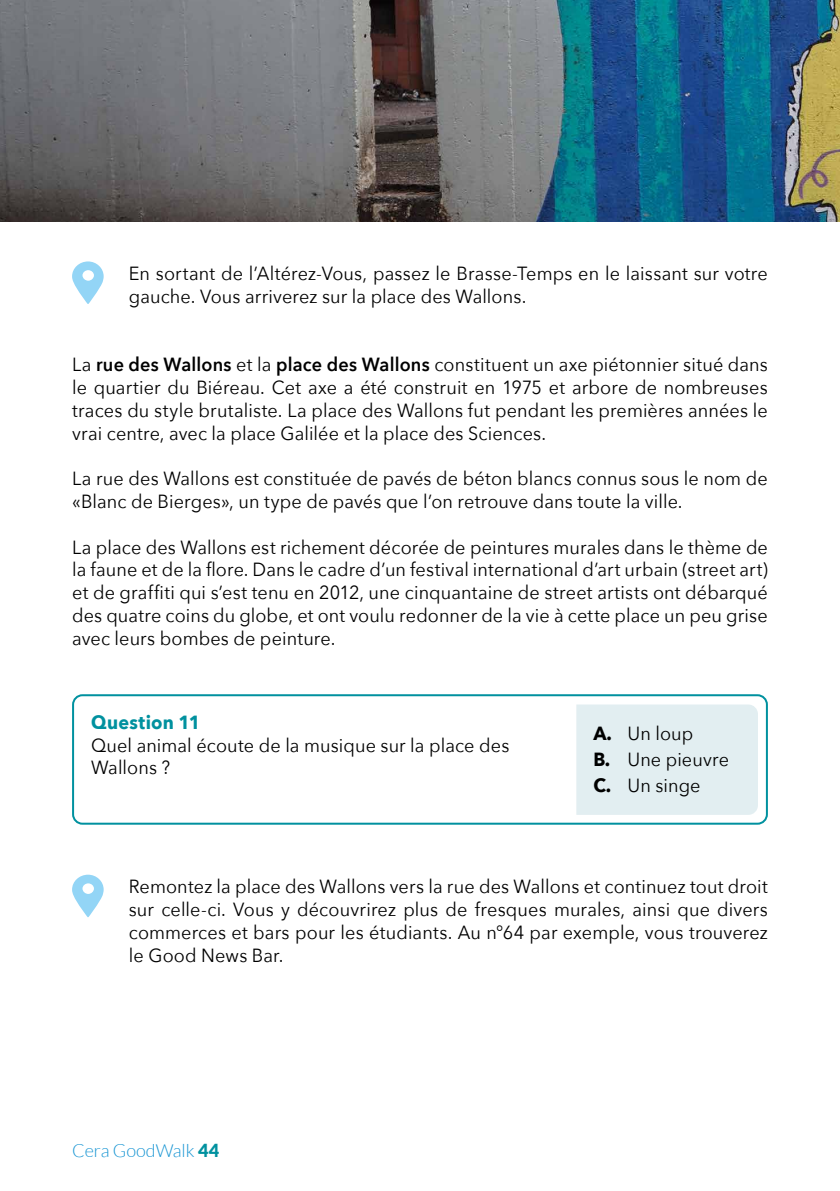
<style>
.page{position:relative;width:840px;height:1191px;background:#fff}
.page>*{position:absolute;margin:0;border:0;box-sizing:border-box;transform-origin:0 0}
.t1{font:19px/22.8px "Avenir Next";letter-spacing:.005em;color:#000;scale:.95 1}
.t2{font:700 19px "Avenir Next";letter-spacing:.01em;color:#00919f;scale:.95 1}
.t3{font:300 18px "Lato";color:#1895d3}
.s1{font-weight:600}
.s2{font-weight:700}
.s3{font-weight:900;color:#00919f}
</style>
<div class="page">
<svg style="left:72px;top:261px;width:32px;height:43px"></svg>
<div style="left:72px;top:694px;width:695px;height:130px;border:2px solid #00919f;border-radius:9px"></div>
<div style="left:576px;top:704px;width:181px;height:111px;background:#e2eef1"></div>
<svg style="left:72px;top:874px;width:32px;height:43px"></svg>
<img style="left:0;top:0;width:839px;height:221px">
<p class="t1" style="left:129px;top:261px;width:673px">En sortant de l’Altérez-Vous, passez le Brasse-Temps en le laissant sur votre gauche. Vous arriverez sur la place des Wallons.</p>
<p class="t1" style="left:72px;top:352px;width:733px;text-align:justify">La <span class="s1">rue des Wallons</span> et la <span class="s1">place des Wallons</span> constituent un axe piétonnier situé dans le quartier du Biéreau. Cet axe a été construit en 1975 et arbore de nombreuses traces du style brutaliste. La place des Wallons fut pendant les premières années le vrai centre, avec la place Galilée et la place des Sciences.</p>
<p class="t1" style="left:72px;top:466px;width:733px">La rue des Wallons est constituée de pavés de béton blancs connus sous le nom de «Blanc de Bierges», un type de pavés que l’on retrouve dans toute la ville.</p>
<p class="t1" style="left:72px;top:535px;width:733px;text-align:justify">La place des Wallons est richement décorée de peintures murales dans le thème de la faune et de la flore. Dans le cadre d’un festival international d’art urbain (street art) et de graffiti qui s’est tenu en 2012, une cinquantaine de street artists ont débarqué des quatre coins du globe, et ont voulu redonner de la vie à cette place un peu grise avec leurs bombes de peinture.</p>
<p class="t2" style="left:91px;top:705px;width:116px">Question 11</p>
<p class="t1" style="left:91px;top:732px;width:441px">Quel animal écoute de la musique sur la place des<br>Wallons ?</p>
<p class="t1" style="left:593px;top:721px;width:106px"><span class="s2">A.</span> Un loup</p>
<p class="t1" style="left:593px;top:747px;width:144px"><span class="s2">B.</span> Une pieuvre</p>
<p class="t1" style="left:593px;top:773px;width:114px"><span class="s2">C.</span> Un singe</p>
<p class="t1" style="left:129px;top:874px;width:673px;text-align:justify">Remontez la place des Wallons vers la rue des Wallons et continuez tout droit sur celle-ci. Vous y découvrirez plus de fresques murales, ainsi que divers commerces et bars pour les étudiants. Au n°64 par exemple, vous trouverez le Good News Bar.</p>
<p class="t3" style="left:72px;top:1140px;width:148px">Cera GoodWalk <span class="s3">44</span></p>
</div>
